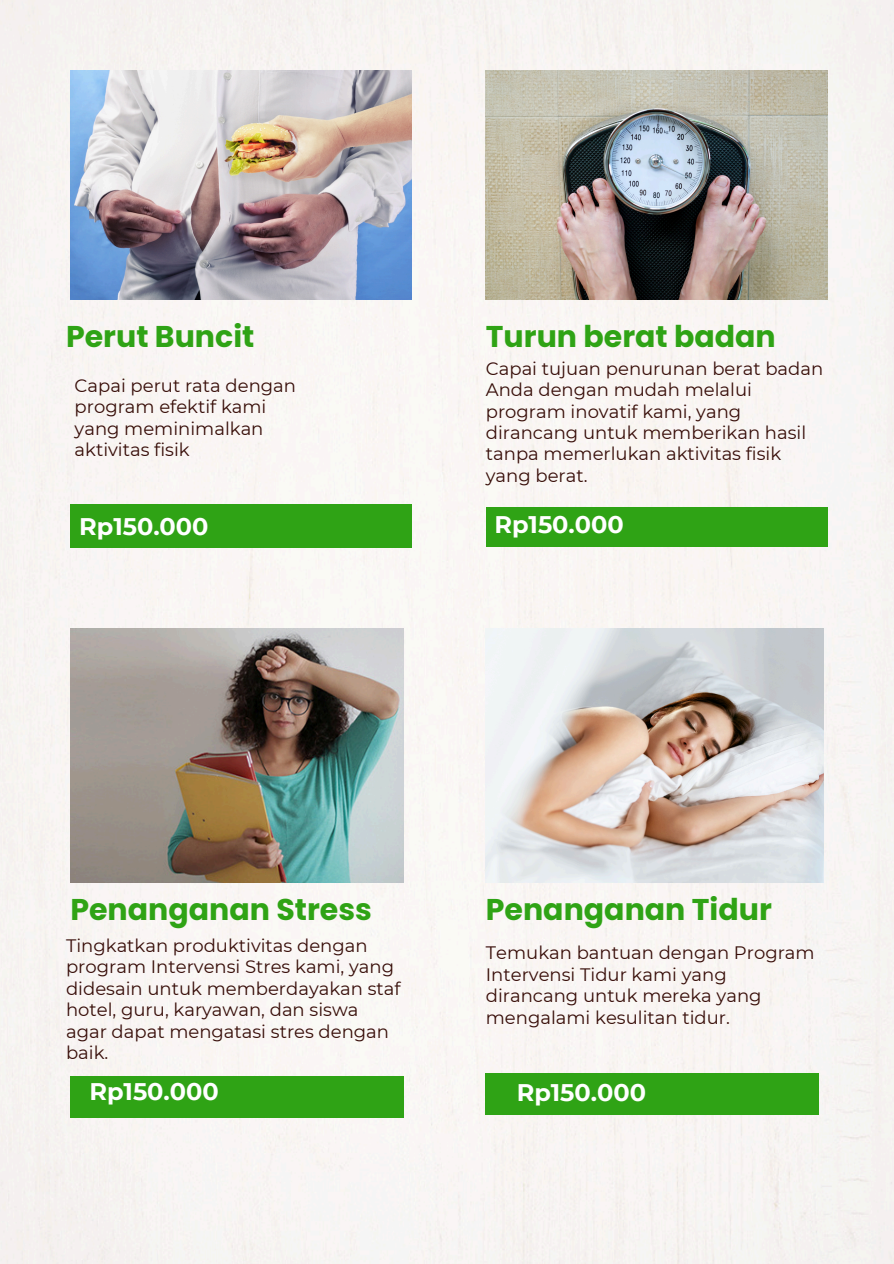
<style>
.page{position:relative;width:894px;height:1264px;background:#fff}
.page>*{position:absolute;margin:0;border:0;box-sizing:border-box;transform-origin:0 0}
.t1{font:700 30px "Poppins";color:#2fa315}
.t2{font:700 24px "Montserrat";color:#fff}
.t3{font:18px/21.3px "Montserrat";color:#370d08}
</style>
<div class="page">
<div style="left:0;top:0;width:893px;height:1263px;background:#f9f5f4"></div>
<img style="left:70px;top:70px;width:341px;height:230px">
<img style="left:485px;top:70px;width:341px;height:230px">
<div style="left:70px;top:504px;width:342px;height:43px;background:#2fa315"></div>
<div style="left:70px;top:1075px;width:333px;height:42px;background:#2fa315"></div>
<div style="left:485px;top:507px;width:342px;height:40px;background:#2fa315"></div>
<img style="left:70px;top:628px;width:333px;height:254px">
<img style="left:485px;top:628px;width:338px;height:254px">
<div style="left:485px;top:1072px;width:333px;height:42px;background:#2fa315"></div>
<p class="t1" style="left:66px;top:315px;width:190px">Perut Buncit</p>
<h2 class="t3" style="left:75px;top:374px;width:223px">Capai perut rata dengan program efektif kami yang meminimalkan aktivitas fisik</h2>
<p class="t1" style="left:485px;top:315px;width:291px">Turun berat badan</p>
<h1 class="t3" style="left:485px;top:357px;width:339px">Capai tujuan penurunan berat badan<br>Anda dengan mudah melalui program inovatif kami, yang dirancang untuk memberikan hasil tanpa memerlukan aktivitas fisik yang berat.</h1>
<p class="t2" style="left:79px;top:511px;width:131px">Rp150.000</p>
<h2 class="t2" style="left:494px;top:510px;width:131px">Rp150.000</h2>
<h1 class="t1" style="left:70px;top:888px;width:303px">Penanganan Stress</h1>
<p class="t3" style="left:66px;top:935px;width:336px">Tingkatkan produktivitas dengan program Intervensi Stres kami, yang didesain untuk memberdayakan staf hotel, guru, karyawan, dan siswa agar dapat mengatasi stres dengan baik.</p>
<h2 class="t1" style="left:485px;top:888px;width:287px">Penanganan Tidur</h2>
<p class="t3" style="left:485px;top:942px;width:330px">Temukan bantuan dengan Program<br>Intervensi Tidur kami yang dirancang untuk mereka yang mengalami kesulitan tidur.</p>
<p class="t2" style="left:89px;top:1076px;width:131px">Rp150.000</p>
<h1 class="t2" style="left:516px;top:1077px;width:131px">Rp150.000</h1>
</div>
